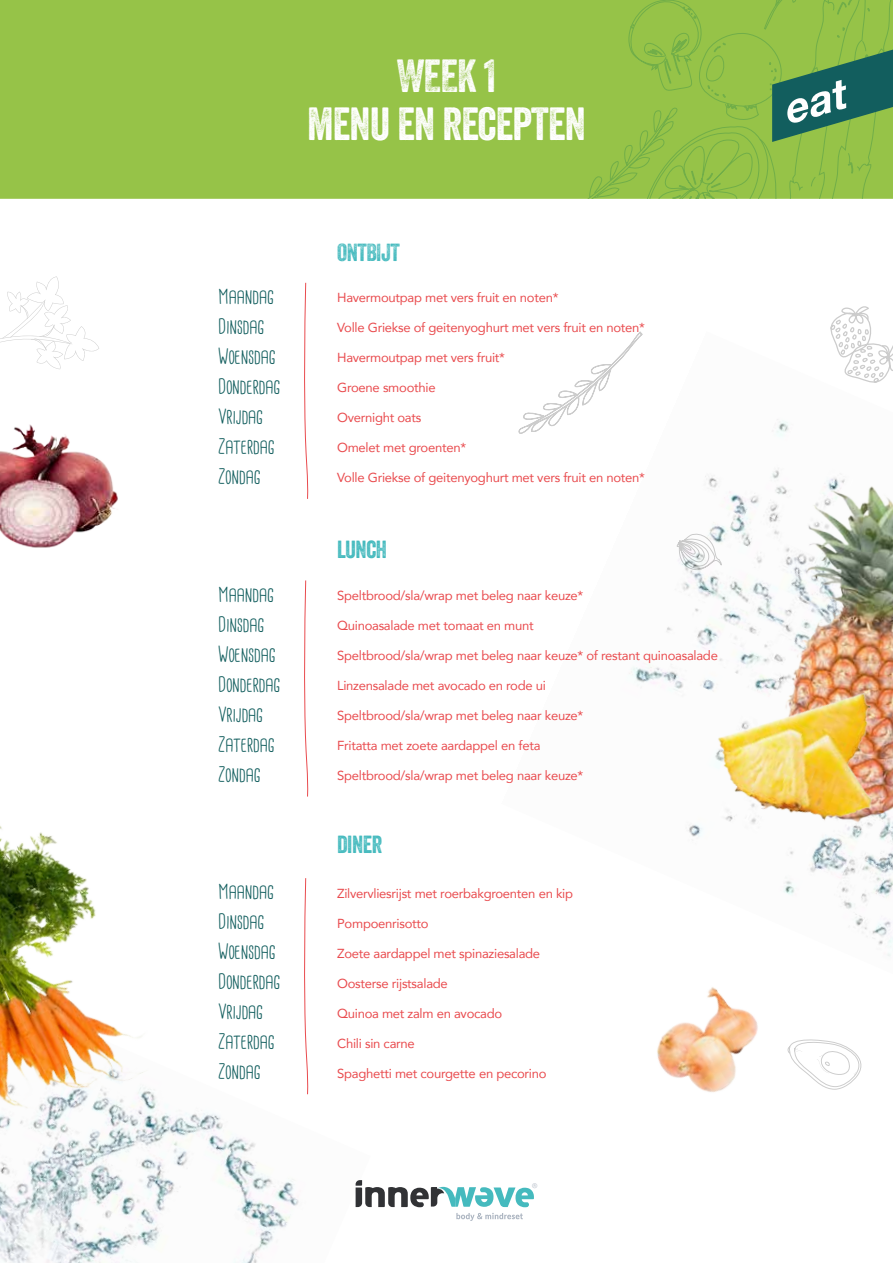
<style>
.page{position:relative;width:893px;height:1263px;background:#fff}
.page>*{position:absolute;margin:0;border:0;box-sizing:border-box;transform-origin:0 0}
.t1{font:45px/48px "Veneer Two";letter-spacing:-.02em;color:#fff;text-align:center}
.t2{font:24px "Veneer Two";letter-spacing:-.02em;color:#45babe}
.t3{font:21px/30px "Cardenio Modern";color:#125e5e}
.t4{font:13.05px "Avenir";letter-spacing:-.02em;color:#e94b4e}
.t5{font:11.1px "Centrale Sans";color:#acb5c1}
</style>
<div class="page">
<div style="left:0;top:0;width:549px;height:199px;background:#96c348"></div>
<svg style="left:371px;top:1186px;width:163px;height:21px"></svg>
<svg style="left:456px;top:1213px;width:67px;height:8px"></svg>
<svg style="left:830px;top:306px;width:41px;height:25px"></svg>
<svg style="left:795px;top:1039px;width:67px;height:51px"></svg>
<img style="left:518px;top:331px;width:375px;height:626px">
<img style="left:0;top:1080px;width:371px;height:183px">
<svg style="left:0;top:276px;width:99px;height:93px"></svg>
<svg style="left:677px;top:533px;width:44px;height:38px"></svg>
<svg style="left:304px;top:282px;width:4px;height:217px"></svg>
<svg style="left:304px;top:580px;width:4px;height:217px"></svg>
<svg style="left:303px;top:878px;width:5px;height:217px"></svg>
<img style="left:773px;top:478px;width:120px;height:155px">
<img style="left:688px;top:633px;width:205px;height:228px">
<img style="left:0;top:424px;width:118px;height:124px">
<img style="left:0;top:826px;width:237px;height:355px">
<img style="left:657px;top:987px;width:138px;height:105px">
<svg style="left:549px;top:0;width:344px;height:199px;background:#86b74a"></svg>
<h1 class="t1" style="left:307px;top:58px;width:280px">WEEK 1<br>MENU EN RECEPTEN</h1>
<h3 class="t3" style="left:218px;top:282px;width:64px">Maandag<br>Dinsdag<br>Woensdag<br>Donderdag<br>Vrijdag<br>Zaterdag<br>Zondag</h3>
<h3 class="t3" style="left:218px;top:580px;width:64px">Maandag<br>Dinsdag<br>Woensdag<br>Donderdag<br>Vrijdag<br>Zaterdag<br>Zondag</h3>
<h3 class="t3" style="left:218px;top:878px;width:64px">Maandag<br>Dinsdag<br>Woensdag<br>Donderdag<br>Vrijdag<br>Zaterdag<br>Zondag</h3>
<h2 class="t2" style="left:337px;top:243px;width:64px">ONTBIJT</h2>
<p class="t4" style="left:337px;top:289px;width:223px">Havermoutpap met vers fruit en noten*</p>
<p class="t4" style="left:337px;top:319px;width:309px">Volle Griekse of geitenyoghurt met vers fruit en noten*</p>
<p class="t4" style="left:337px;top:349px;width:169px">Havermoutpap met vers fruit*</p>
<p class="t4" style="left:337px;top:379px;width:100px">Groene smoothie</p>
<p class="t4" style="left:337px;top:409px;width:86px">Overnight oats</p>
<p class="t4" style="left:337px;top:439px;width:131px">Omelet met groenten*</p>
<p class="t4" style="left:337px;top:469px;width:309px">Volle Griekse of geitenyoghurt met vers fruit en noten*</p>
<h2 class="t2" style="left:337px;top:541px;width:51px">LUNCH</h2>
<p class="t4" style="left:337px;top:587px;width:248px">Speltbrood/sla/wrap met beleg naar keuze*</p>
<p class="t4" style="left:337px;top:617px;width:198px">Quinoasalade met tomaat en munt</p>
<p class="t4" style="left:337px;top:647px;width:382px">Speltbrood/sla/wrap met beleg naar keuze* of restant quinoasalade</p>
<p class="t4" style="left:337px;top:677px;width:210px">Linzensalade met avocado en rode ui</p>
<p class="t4" style="left:337px;top:707px;width:248px">Speltbrood/sla/wrap met beleg naar keuze*</p>
<p class="t4" style="left:337px;top:737px;width:205px">Fritatta met zoete aardappel en feta</p>
<p class="t4" style="left:337px;top:767px;width:248px">Speltbrood/sla/wrap met beleg naar keuze*</p>
<h2 class="t2" style="left:337px;top:836px;width:47px">DINER</h2>
<p class="t4" style="left:337px;top:885px;width:237px">Zilvervliesrijst met roerbakgroenten en kip</p>
<p class="t4" style="left:337px;top:915px;width:93px">Pompoenrisotto</p>
<p class="t4" style="left:337px;top:945px;width:204px">Zoete aardappel met spinaziesalade</p>
<p class="t4" style="left:337px;top:975px;width:112px">Oosterse rijstsalade</p>
<p class="t4" style="left:337px;top:1005px;width:167px">Quinoa met zalm en avocado</p>
<p class="t4" style="left:337px;top:1035px;width:79px">Chili sin carne</p>
<p class="t4" style="left:337px;top:1065px;width:211px">Spaghetti met courgette en pecorino</p>
<p class="t5" style="left:532px;top:1180px;width:8px">®</p>
</div>
